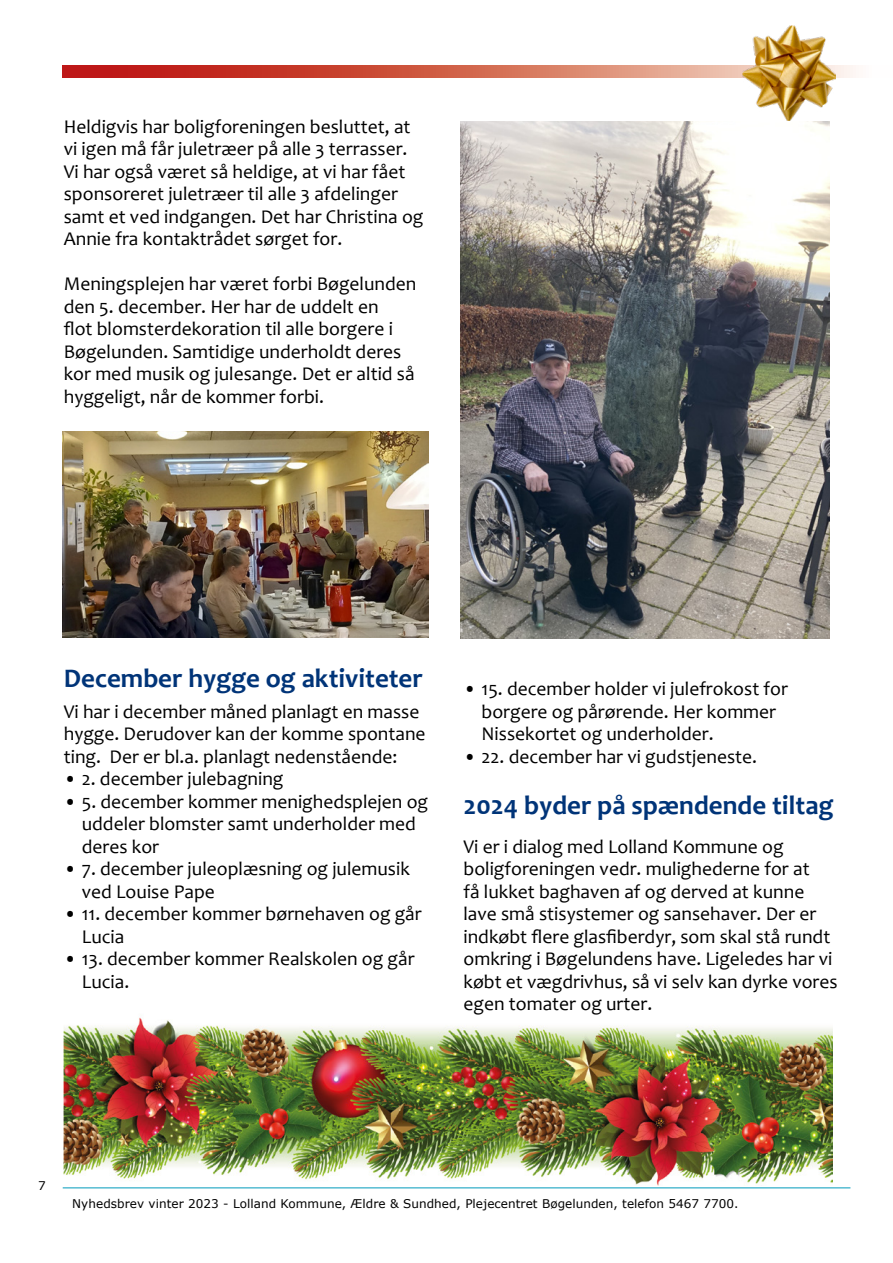
<style>
.page{position:relative;width:893px;height:1263px;background:#fff}
.page>*{position:absolute;margin:0;border:0;box-sizing:border-box;transform-origin:0 0}
.L_RUBRIK_BRØDTEKST_16_17_Candara{font:700 27px "Candara";color:#003478}
.L_BRØDTEKST{font:19.5px/22.5px "Candara";color:#000}
.L_BRØDTEKST_pkt{font:19.5px/22.5px "Candara";color:#000}
.t1{font:12px "Verdana";letter-spacing:.005em;color:#000}
</style>
<div class="page">
<hr style="left:63px;top:1187px;width:787px;height:1px;background:#009bbb">
<svg style="left:63px;top:66px;width:793px;height:11px;background:#d1604f"></svg>
<img style="left:742px;top:26px;width:93px;height:94px">
<img style="left:64px;top:1017px;width:768px;height:168px">
<img style="left:460px;top:121px;width:369px;height:517px">
<img style="left:63px;top:432px;width:365px;height:206px">
<p class="L_BRØDTEKST" style="left:64px;top:115px;width:361px">Heldigvis har boligforeningen besluttet, at vi igen må får juletræer på alle 3 terrasser.<br>Vi har også været så heldige, at vi har fået sponsoreret juletræer til alle 3 afdelinger samt et ved indgangen. Det har Christina og Annie fra kontaktrådet sørget for.</p>
<p class="L_BRØDTEKST" style="left:64px;top:272px;width:354px">Meningsplejen har været forbi Bøgelunden den 5. december. Her har de uddelt en<br>flot blomsterdekoration til alle borgere i Bøgelunden. Samtidige underholdt deres kor med musik og julesange. Det er altid så hyggeligt, når de kommer forbi.</p>
<h3 class="L_RUBRIK_BRØDTEKST_16_17_Candara" style="left:64px;top:662px;width:361px">December hygge og aktiviteter</h3>
<p class="L_BRØDTEKST" style="left:64px;top:700px;width:363px">Vi har i december måned planlagt en masse hygge. Derudover kan der komme spontane ting. Der er bl.a. planlagt nedenstående:</p>
<p class="L_BRØDTEKST_pkt" style="left:64px;top:767px;width:221px">• 2. december julebagning</p>
<p class="L_BRØDTEKST_pkt" style="left:82px;top:790px;width:348px;text-indent:-18px">• 5. december kommer menighedsplejen og uddeler blomster samt underholder med deres kor</p>
<p class="L_BRØDTEKST_pkt" style="left:82px;top:857px;width:330px;text-indent:-18px">• 7. december juleoplæsning og julemusik ved Louise Pape</p>
<p class="L_BRØDTEKST_pkt" style="left:82px;top:902px;width:341px;text-indent:-18px">• 11. december kommer børnehaven og går<br>Lucia</p>
<p class="L_BRØDTEKST_pkt" style="left:82px;top:947px;width:334px;text-indent:-18px">• 13. december kommer Realskolen og går<br>Lucia.</p>
<p class="L_BRØDTEKST_pkt" style="left:481px;top:677px;width:308px;text-indent:-18px">• 15. december holder vi julefrokost for borgere og pårørende. Her kommer<br>Nissekortet og underholder.</p>
<p class="L_BRØDTEKST_pkt" style="left:463px;top:745px;width:295px">• 22. december har vi gudstjeneste.</p>
<h3 class="L_RUBRIK_BRØDTEKST_16_17_Candara" style="left:463px;top:788px;width:372px">2024 byder på spændende tiltag</h3>
<p class="L_BRØDTEKST" style="left:463px;top:835px;width:376px">Vi er i dialog med Lolland Kommune og boligforeningen vedr. mulighederne for at<br>få lukket baghaven af og derved at kunne lave små stisystemer og sansehaver. Der er indkøbt flere glasfiberdyr, som skal stå rundt omkring i Bøgelundens have. Ligeledes har vi købt et vægdrivhus, så vi selv kan dyrke vores egen tomater og urter.</p>
<p class="t1" style="left:38px;top:1178px;width:9px">7</p>
<p class="t1" style="left:72px;top:1195px;width:668px">Nyhedsbrev vinter 2023 - Lolland Kommune, Ældre &amp; Sundhed, Plejecentret Bøgelunden, telefon 5467 7700.</p>
</div>
